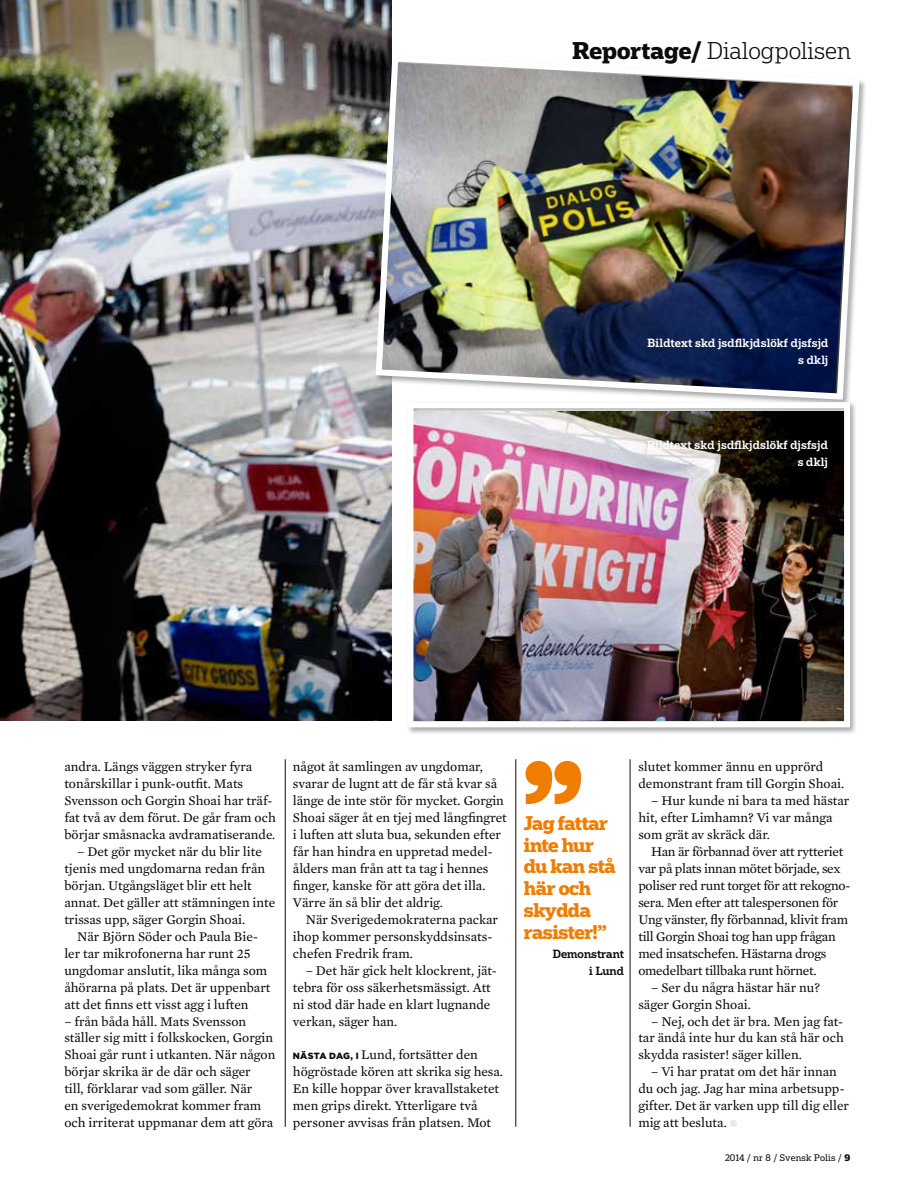
<style>
.page{position:relative;width:915px;height:1191px;background:#fff}
.page>*{position:absolute;margin:0;border:0;box-sizing:border-box;transform-origin:0 0}
.t1{font:700 139.5px "Popular";color:#ef7d00}
.t2{font:300 22.95px "Popular";color:#090b0c}
.t3{font:700 18.75px/21.8px "Popular";letter-spacing:-.025em;color:#ef7d00}
.t4{font:13.5px/17px "Mercury Text G2";color:#090b0c}
.t5{font:13.5px/17px "Mercury Text G2";letter-spacing:-.02em;color:#090b0c}
.t6{font:500 11.25px/17px "Popular";letter-spacing:.015em;color:#fff;text-align:right}
.t7{font:500 11.25px/17px "Popular";color:#090b0c;text-align:right}
.t8{font:9px "Popular";letter-spacing:.025em;color:#090b0c}
.s1{font-weight:700}
.s2{font-family:"Gotham";font-weight:900;font-size:9px}
</style>
<div class="page">
<hr style="left:285px;top:759px;width:1px;height:367px;background:#090b0c">
<hr style="left:515px;top:759px;width:1px;height:367px;background:#090b0c">
<hr style="left:629px;top:759px;width:1px;height:367px;background:#090b0c">
<div style="left:729px;top:1119px;width:7px;height:8px;background:#e8eae9;border-radius:50%"></div>
<img style="left:0;top:0;width:391px;height:721px">
<img style="left:372px;top:52px;width:490px;height:351px">
<div style="left:405px;top:400px;width:452px;height:335px;background:#090b0c;opacity:.35"></div>
<img style="left:414px;top:412px;width:428px;height:308px">
<div style="left:407px;top:402px;width:442px;height:325px;border:6px solid #fff"></div>
<h2 class="t2" style="left:572px;top:36px;width:280px"><span class="s1">Reportage/</span> Dialogpolisen</h2>
<p class="t6" style="left:647px;top:334px;width:182px">Bildtext skd jsdflkjdslökf djsfsjd s dklj</p>
<p class="t6" style="left:647px;top:436px;width:182px">Bildtext skd jsdflkjdslökf djsfsjd s dklj</p>
<p class="t4" style="left:64px;top:758px;width:213px">andra. Längs väggen stryker fyra tonårskillar i punk-outfit. Mats Svensson och Gorgin Shoai har träf&shy;fat två av dem förut. De går fram och börjar småsnacka avdramatiserande.</p>
<p class="t4" style="left:64px;top:843px;width:212px;text-indent:13px">– Det gör mycket när du blir lite tjenis med ungdomarna redan från början. Utgångsläget blir ett helt annat. Det gäller att stämningen inte trissas upp, säger Gorgin Shoai.</p>
<p class="t4" style="left:64px;top:927px;width:207px;text-indent:13px">När Björn Söder och Paula Bie&shy;ler tar mikrofonerna har runt 25 ungdomar anslutit, lika många som åhörarna på plats. Det är uppenbart att det finns ett visst agg i luften</p>
<p class="t4" style="left:64px;top:1012px;width:212px">– från båda håll. Mats Svensson ställer sig mitt i folkskocken, Gorgin Shoai går runt i utkanten. När någon börjar skrika är de där och säger<br>till, förklarar vad som gäller. När<br>en sverigedemokrat kommer fram och irriterat uppmanar dem att göra</p>
<p class="t4" style="left:293px;top:758px;width:215px">något åt samlingen av ungdomar, svarar de lugnt att de får stå kvar så länge de inte stör för mycket. Gorgin Shoai säger åt en tjej med långfingret i luften att sluta bua, sekunden efter får han hindra en uppretad medel&shy;ålders man från att ta tag i hennes finger, kanske för att göra det illa.<br>Värre än så blir det aldrig.</p>
<p class="t4" style="left:293px;top:910px;width:206px;text-indent:13px">När Sverigedemokraterna packar ihop kommer personskyddsinsats&shy;chefen Fredrik fram.</p>
<p class="t4" style="left:293px;top:961px;width:205px;text-indent:13px">– Det här gick helt klockrent, jät&shy;tebra för oss säkerhetsmässigt. Att ni stod där hade en klart lugnande verkan, säger han.</p>
<p class="t4" style="left:293px;top:1046px;width:211px"><span class="s2">N ÄSTA DAG, I</span> Lund, fortsätter den högröstade kören att skrika sig hesa.<br>En kille hoppar över kravallstaketet men grips direkt. Ytterligare två personer avvisas från platsen. Mot</p>
<h1 class="t1" style="left:522px;top:721px;width:63px">’’</h1>
<h3 class="t3" style="left:523px;top:811px;width:93px">Jag fattar inte hur du kan stå här och skydda rasister!”</h3>
<p class="t7" style="left:552px;top:944px;width:73px">Demonstrant i Lund</p>
<p class="t4" style="left:638px;top:758px;width:207px">slutet kommer ännu en upprörd demonstrant fram till Gorgin Shoai.</p>
<p class="t4" style="left:638px;top:792px;width:212px;text-indent:13px">– Hur kunde ni bara ta med hästar hit, efter Limhamn? Vi var många som grät av skräck där.</p>
<p class="t5" style="left:638px;top:843px;width:213px;text-indent:13px">Han är förbannad över att rytteriet var på plats innan mötet började, sex poliser red runt torget för att rekogno&shy;sera. Men efter att talespersonen för Ung vänster, fly förbannad, klivit fram till Gorgin Shoai tog han upp frågan med insatschefen. Hästarna drogs omedelbart tillbaka runt hörnet.</p>
<p class="t4" style="left:638px;top:978px;width:183px;text-indent:13px">– Ser du några hästar här nu? säger Gorgin Shoai.</p>
<p class="t4" style="left:638px;top:1012px;width:207px;text-align:justify;text-indent:13px">– Nej, och det är bra. Men jag fat&shy;tar ändå inte hur du kan stå här och skydda rasister! säger killen.</p>
<p class="t4" style="left:638px;top:1063px;width:212px;text-indent:13px">– Vi har pratat om det här innan du och jag. Jag har mina arbetsupp&shy;gifter. Det är varken upp till dig eller mig att besluta.</p>
<p class="t8" style="left:724px;top:1151px;width:127px">2014 / nr 8 / Svensk Polis / <span class="s1">9</span></p>
</div>
